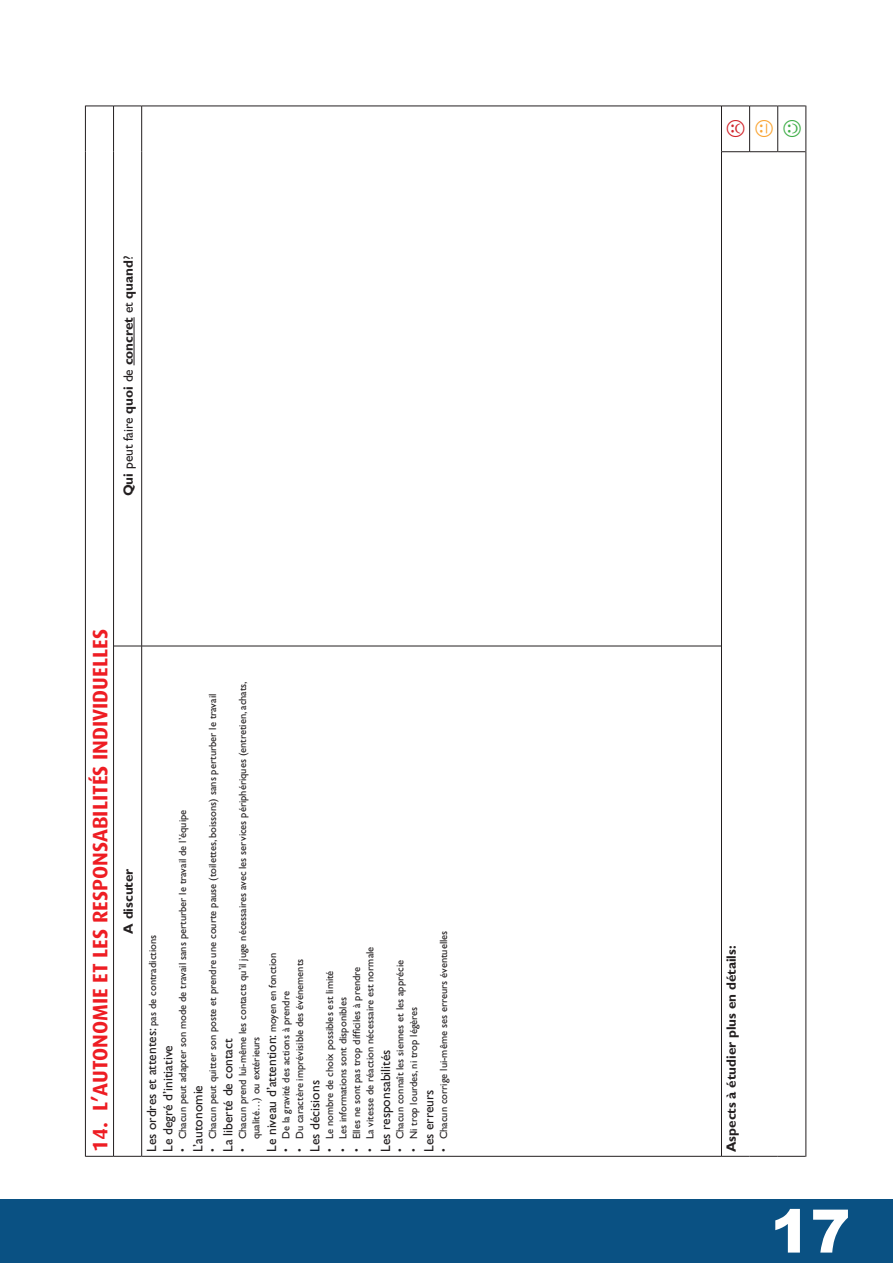
<style>
.page{position:relative;width:893px;height:1263px;background:#fff}
.page>*{position:absolute;margin:0;border:0;box-sizing:border-box;transform-origin:0 0}
.t1{font:900 60px "Arial";color:#fff}
.t2{font:700 21px "Dax";color:#ee1d23}
.t3{font:13.5px/16.5px "Gill Sans";color:#231f20}
.t4{font:700 13.5px "Gill Sans";color:#231f20}
.t5{font:10.5px/13.5px "Gill Sans";color:#231f20}
.s1{font-weight:400}
.s2{font-size:10.5px}
</style>
<div class="page">
<div style="left:0;top:1199px;width:893px;height:64px;background:#0a5183"></div>
<hr style="left:85px;top:646px;width:1px;height:511px;background:#231f20">
<hr style="left:85px;top:152px;width:1px;height:494px;background:#231f20">
<hr style="left:85px;top:106px;width:1px;height:46px;background:#231f20">
<hr style="left:113px;top:646px;width:1px;height:511px;background:#231f20">
<svg style="left:86px;top:1156px;width:55px;height:1px"></svg>
<hr style="left:113px;top:152px;width:1px;height:494px;background:#231f20">
<svg style="left:114px;top:646px;width:27px;height:1px"></svg>
<hr style="left:113px;top:106px;width:1px;height:46px;background:#231f20">
<svg style="left:86px;top:106px;width:55px;height:1px"></svg>
<hr style="left:141px;top:646px;width:1px;height:511px;background:#231f20">
<hr style="left:142px;top:1156px;width:579px;height:1px;background:#231f20">
<hr style="left:141px;top:152px;width:1px;height:494px;background:#231f20">
<hr style="left:142px;top:646px;width:579px;height:1px;background:#231f20">
<hr style="left:141px;top:106px;width:1px;height:46px;background:#231f20">
<hr style="left:142px;top:106px;width:579px;height:1px;background:#231f20">
<hr style="left:721px;top:646px;width:1px;height:511px;background:#231f20">
<hr style="left:721px;top:152px;width:1px;height:494px;background:#231f20">
<svg style="left:722px;top:1156px;width:83px;height:1px"></svg>
<hr style="left:805px;top:646px;width:1px;height:511px;background:#231f20">
<hr style="left:805px;top:152px;width:1px;height:494px;background:#231f20">
<hr style="left:721px;top:106px;width:1px;height:46px;background:#231f20">
<hr style="left:749px;top:106px;width:1px;height:46px;background:#231f20">
<hr style="left:777px;top:106px;width:1px;height:46px;background:#231f20">
<svg style="left:722px;top:151px;width:83px;height:1px"></svg>
<svg style="left:722px;top:106px;width:83px;height:1px"></svg>
<hr style="left:805px;top:106px;width:1px;height:46px;background:#231f20">
<hr style="left:134px;top:317px;width:1px;height:48px;background:#231f20">
<p class="t4" style="left:120px;top:496px;width:242px;rotate:-90deg">Qui <span class="s1">peut faire</span> quoi <span class="s1">de</span> concret <span class="s1">et</span> quand<span class="s1">?</span></p>
<h2 class="t2" style="left:88px;top:1152px;width:524px;rotate:-90deg">14. L’autonomie et les responsabilités individuelles</h2>
<p class="t4" style="left:120px;top:934px;width:67px;rotate:-90deg">A discuter</p>
<p class="t5" style="left:236px;top:1139px;width:459px;rotate:-90deg">Chacun prend lui-même les contacts qu’il juge nécessaires avec les services périphériques (entretien, achats, qualité…) ou extérieurs</p>
<p class="t5" style="left:206px;top:1139px;width:447px;rotate:-90deg">Chacun peut quitter son poste et prendre une courte pause (toilettes, boissons) sans perturber le travail</p>
<p class="t5" style="left:176px;top:1139px;width:331px;rotate:-90deg">Chacun peut adapter son mode de travail sans perturber le travail de l’équipe</p>
<p class="t5" style="left:437px;top:1139px;width:210px;rotate:-90deg">Chacun corrige lui-même ses erreurs éventuelles</p>
<p class="t3" style="left:143px;top:1152px;width:219px;rotate:-90deg">Les ordres et attentes: <span class="s2">pas de contradictions<br></span>Le degré d’initiative</p>
<p class="t5" style="left:323px;top:1139px;width:194px;rotate:-90deg">Le nombre de choix possibles est limité<br>Les informations sont disponibles<br>Elles ne sont pas trop difficiles à prendre<br>La vitesse de réaction nécessaire est normale</p>
<p class="t3" style="left:263px;top:1152px;width:201px;rotate:-90deg">Le niveau d’attention: <span class="s2">moyen en fonction</span></p>
<p class="t5" style="left:279px;top:1139px;width:182px;rotate:-90deg">De la gravité des actions à prendre<br>Du caractère imprévisible des événements</p>
<p class="t5" style="left:393px;top:1139px;width:181px;rotate:-90deg">Chacun connaît les siennes et les apprécie<br>Ni trop lourdes, ni trop légères</p>
<p class="t3" style="left:220px;top:1152px;width:115px;rotate:-90deg">La liberté de contact</p>
<p class="t3" style="left:377px;top:1152px;width:104px;rotate:-90deg">Les responsabilités</p>
<p class="t3" style="left:307px;top:1152px;width:73px;rotate:-90deg">Les décisions</p>
<p class="t3" style="left:190px;top:1152px;width:68px;rotate:-90deg">L’autonomie</p>
<p class="t3" style="left:421px;top:1152px;width:64px;rotate:-90deg">Les erreurs</p>
<p class="t5" style="left:176px;top:1152px;width:5px;rotate:-90deg">•</p>
<p class="t5" style="left:206px;top:1152px;width:5px;rotate:-90deg">•</p>
<p class="t5" style="left:236px;top:1152px;width:5px;rotate:-90deg">•</p>
<p class="t5" style="left:279px;top:1152px;width:5px;rotate:-90deg">• •</p>
<p class="t5" style="left:323px;top:1152px;width:5px;text-align:justify;rotate:-90deg">• • • •</p>
<p class="t5" style="left:393px;top:1152px;width:5px;rotate:-90deg">• •</p>
<p class="t5" style="left:437px;top:1152px;width:5px;rotate:-90deg">•</p>
<p class="t4" style="left:723px;top:1152px;width:208px;rotate:-90deg">Aspects à étudier plus en détails:</p>
<h1 class="t1" style="left:770px;top:1198px;width:76px">17</h1>
</div>
